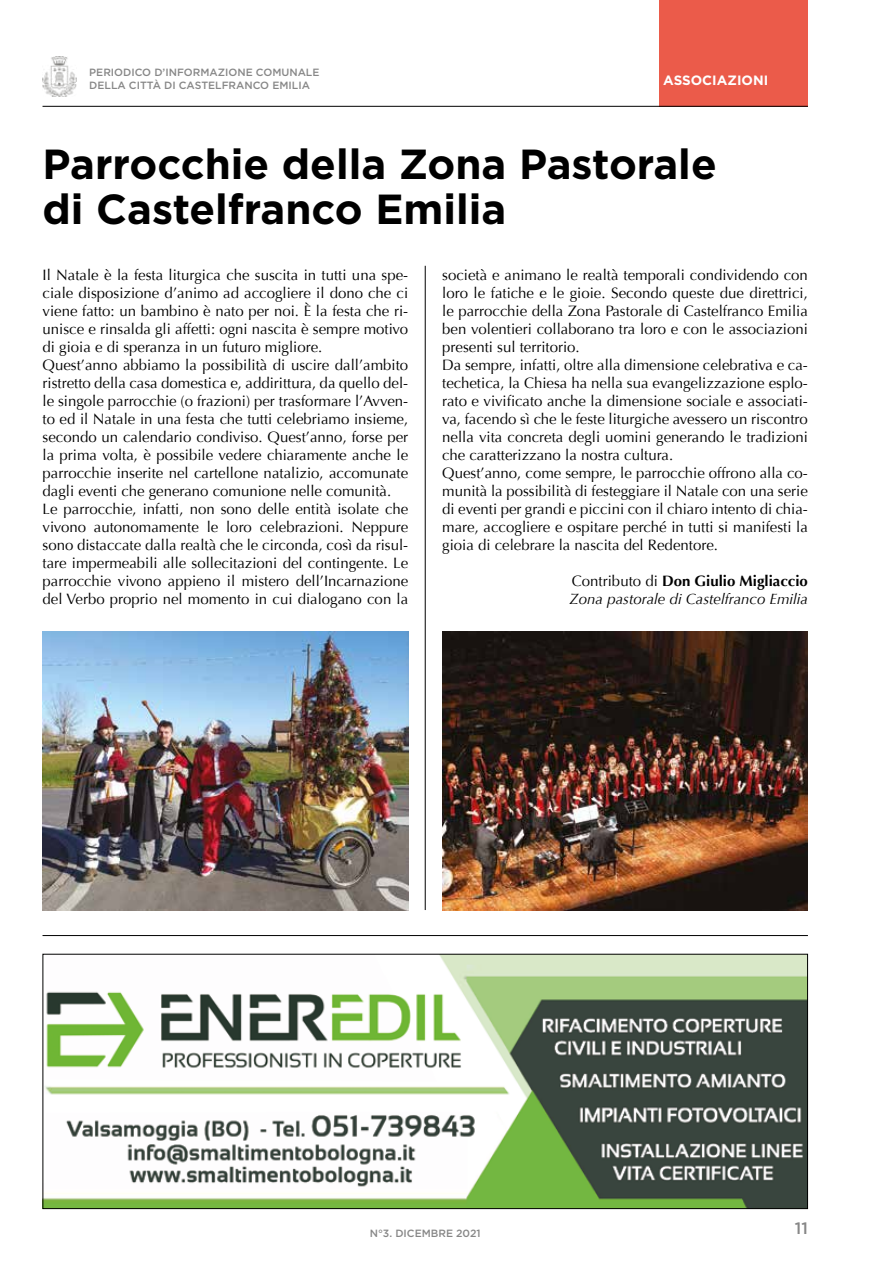
<style>
.page{position:relative;width:893px;height:1263px;background:#fff}
.page>*{position:absolute;margin:0;border:0;box-sizing:border-box;transform-origin:0 0}
.t1{font:700 42px/45px "Gotham";color:#000}
.t2{font:500 16.5px "Gotham";color:#878787}
.t3{font:15px/18px "Optima";color:#000}
.t4{font:italic 15px/18px "Optima";color:#000}
.t5{font:700 13.5px "Gotham";color:#fff}
.t6{font:500 10.5px/12.6px "Gotham";color:#878787}
.s1{font-style:normal}
.s2{font-weight:700;font-style:normal}
</style>
<div class="page">
<img style="left:43px;top:56px;width:34px;height:41px">
<div style="left:659px;top:0;width:149px;height:106px;background:#eb5b4a"></div>
<hr style="left:43px;top:106px;width:765px;height:1px;background:#000">
<hr style="left:43px;top:935px;width:765px;height:1px;background:#000">
<img style="left:45px;top:956px;width:761px;height:251px">
<div style="left:43px;top:954px;width:765px;height:255px;border:1px solid #000"></div>
<hr style="left:425px;top:266px;width:1px;height:644px;background:#000">
<img style="left:43px;top:631px;width:365px;height:279px">
<img style="left:442px;top:631px;width:366px;height:279px">
<p class="t6" style="left:89px;top:66px;width:232px">PERIODICO D’INFORMAZIONE COMUNALE<br>DELLA CITTÀ DI CASTELFRANCO EMILIA</p>
<p class="t5" style="left:663px;top:72px;width:107px">ASSOCIAZIONI</p>
<h1 class="t1" style="left:43px;top:141px;width:676px">Parrocchie della Zona Pastorale di Castelfranco Emilia</h1>
<p class="t3" style="left:43px;top:266px;width:367px">Il Natale è la festa liturgica che suscita in tutti una spe&shy;ciale disposizione d’animo ad accogliere il dono che ci viene fatto: un bambino è nato per noi. È la festa che ri&shy;unisce e rinsalda gli affetti: ogni nascita è sempre motivo di gioia e di speranza in un futuro migliore.<br>Quest’anno abbiamo la possibilità di uscire dall’ambito ristretto della casa domestica e, addirittura, da quello del&shy;le singole parrocchie (o frazioni) per trasformare l’Avven&shy;to ed il Natale in una festa che tutti celebriamo insieme, secondo un calendario condiviso. Quest’anno, forse per la prima volta, è possibile vedere chiaramente anche le parrocchie inserite nel cartellone natalizio, accomunate dagli eventi che generano comunione nelle comunità.<br>Le parrocchie, infatti, non sono delle entità isolate che vivono autonomamente le loro celebrazioni. Neppure sono distaccate dalla realtà che le circonda, così da risul&shy;tare impermeabili alle sollecitazioni del contingente. Le parrocchie vivono appieno il mistero dell’Incarnazione del Verbo proprio nel momento in cui dialogano con la</p>
<p class="t3" style="left:442px;top:266px;width:367px">società e animano le realtà temporali condividendo con loro le fatiche e le gioie. Secondo queste due direttrici, le parrocchie della Zona Pastorale di Castelfranco Emilia ben volentieri collaborano tra loro e con le associazioni presenti sul territorio.<br>Da sempre, infatti, oltre alla dimensione celebrativa e ca&shy;techetica, la Chiesa ha nella sua evangelizzazione esplo&shy;rato e vivificato anche la dimensione sociale e associati&shy;va, facendo sì che le feste liturgiche avessero un riscontro nella vita concreta degli uomini generando le tradizioni che caratterizzano la nostra cultura.<br>Quest’anno, come sempre, le parrocchie offrono alla co&shy;munità la possibilità di festeggiare il Natale con una serie di eventi per grandi e piccini con il chiaro intento di chia&shy;mare, accogliere e ospitare perché in tutti si manifesti la gioia di celebrare la nascita del Redentore.</p>
<p class="t4" style="left:570px;top:572px;width:240px"><span class="s1">Contributo di</span> <span class="s2">Don Giulio Migliaccio<br></span>Zona pastorale di Castelfranco Emilia</p>
<p class="t6" style="left:370px;top:1227px;width:113px">N°3. DICEMBRE 2021</p>
<p class="t2" style="left:795px;top:1217px;width:15px">11</p>
</div>
